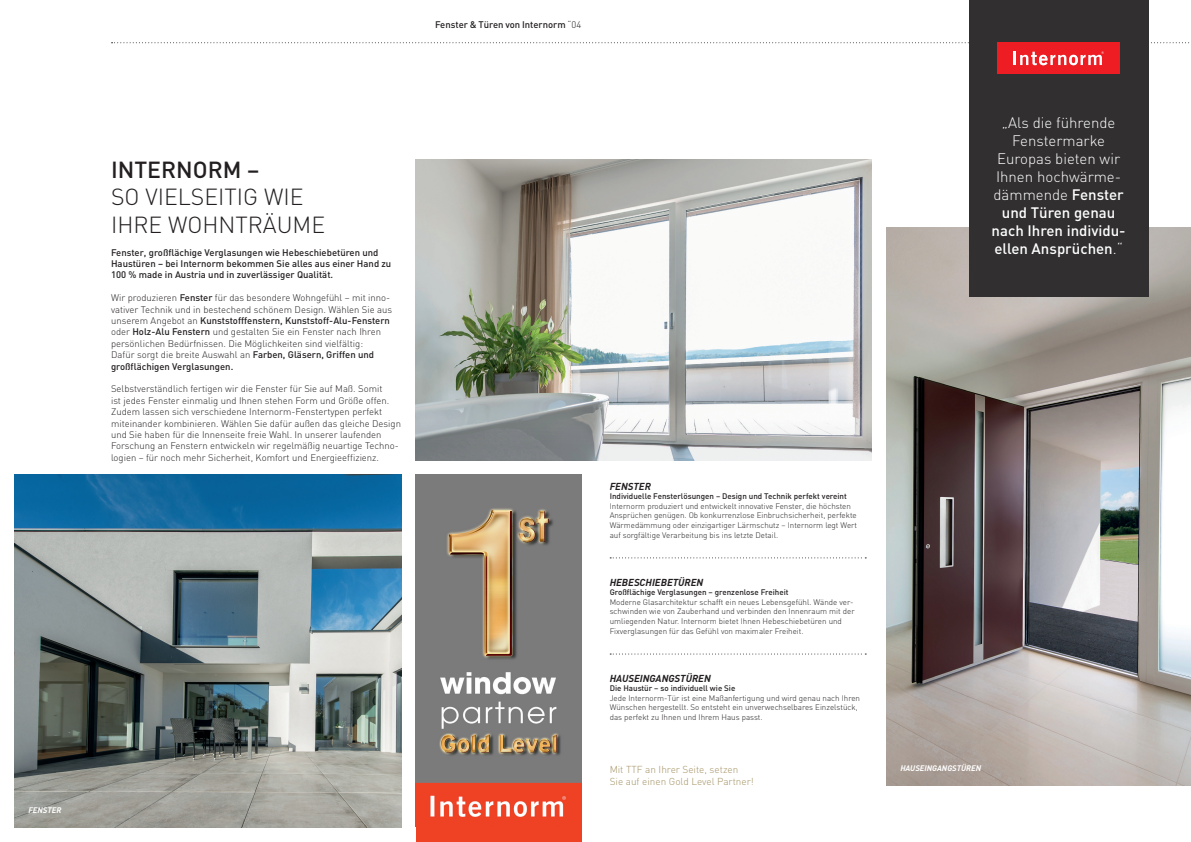
<style>
.page{position:relative;width:1191px;height:842px;background:#fff}
.page>*{position:absolute;margin:0;border:0;box-sizing:border-box;transform-origin:0 0}
.t1{font:300 23px/27.6px "DIN";color:#231f20}
.t2{font:500 23px "DIN";color:#231f20}
.t3{font:300 15px/18px "DIN";color:#fff;text-align:center}
.t4{font:500 15px "DIN";color:#fff}
.t5{font:300 10px/12px "DIN";color:#a29161}
.t6{font:italic 700 10px "DIN";color:#231f20}
.t7{font:300 9.5px/11.4px "DIN";color:#231f20}
.t8{font:500 9.5px/11.4px "DIN";color:#231f20}
.t9{font:300 8px/9.6px "DIN";color:#231f20}
.t10{font:500 8px "DIN";color:#231f20}
.t11{font:italic 700 8px "DIN";color:#fff}
.s1{font-weight:300}
.s2{font-weight:500}
</style>
<div class="page">
<svg style="left:112px;top:42px;width:1078px;height:1px"></svg>
<img style="left:886px;top:227px;width:305px;height:558px">
<img style="left:14px;top:475px;width:388px;height:353px">
<div style="left:969px;top:0;width:179px;height:296px;background:#312f30"></div>
<div style="left:997px;top:43px;width:123px;height:31px;background:#ee1d23"></div>
<hr style="left:1013px;top:51px;width:3px;height:14px;background:#fff">
<svg style="left:1020px;top:51px;width:83px;height:14px"></svg>
<svg style="left:610px;top:557px;width:256px;height:1px"></svg>
<svg style="left:610px;top:653px;width:256px;height:1px"></svg>
<svg style="left:416px;top:160px;width:456px;height:301px"></svg>
<div style="left:416px;top:475px;width:165px;height:367px;background:#ef4224"></div>
<img style="left:416px;top:475px;width:165px;height:342px">
<p class="t11" style="left:28px;top:805px;width:34px">FENSTER</p>
<h1 class="t2" style="left:111px;top:155px;width:150px">INTERNORM –</h1>
<h1 class="t1" style="left:111px;top:183px;width:216px">SO VIELSEITIG WIE<br>IHRE WOHNTRÄUME</h1>
<p class="t8" style="left:435px;top:18px;width:148px">Fenster &amp; Türen von Internorm <span class="s1">“04</span></p>
<h2 class="t3" style="left:991px;top:113px;width:136px">„Als die führende<br>Fenstermarke<br>Europas bieten wir<br>Ihnen hochwärme&shy;dämmende <span class="s2">Fenster und Türen genau nach Ihren individu-</span></h2>
<p class="t8" style="left:111px;top:246px;width:269px">Fenster, großflächige Verglasungen wie Hebeschiebetüren und</p>
<h2 class="t4" style="left:994px;top:239px;width:130px">ellen Ansprüchen<span class="s1">.“</span></h2>
<p class="t8" style="left:111px;top:257px;width:282px">Haustüren – bei Internorm bekommen Sie alles aus einer Hand zu<br>100 % made in Austria und in zuverlässiger Qualität.</p>
<p class="t7" style="left:111px;top:292px;width:283px">Wir produzieren <span class="s2">Fenster</span> für das besondere Wohngefühl – mit inno&shy;vativer Technik und in bestechend schönem Design. Wählen Sie aus unserem Angebot an <span class="s2">Kunststofffenstern, Kunststoff-Alu-Fenstern </span>oder <span class="s2">Holz-Alu Fenstern</span> und gestalten Sie ein Fenster nach Ihren persönlichen Bedürfnissen. Die Möglichkeiten sind vielfältig:<br>Dafür sorgt die breite Auswahl an <span class="s2">Farben, Gläsern, Griffen und großflächigen Verglasungen.</span></p>
<p class="t7" style="left:111px;top:383px;width:291px">Selbstverständlich fertigen wir die Fenster für Sie auf Maß. Somit<br>ist jedes Fenster einmalig und Ihnen stehen Form und Größe offen.<br>Zudem lassen sich verschiedene Internorm-Fenstertypen perfekt miteinander kombinieren. Wählen Sie dafür außen das gleiche Design und Sie haben für die Innenseite freie Wahl. In unserer laufenden Forschung an Fenstern entwickeln wir regelmäßig neuartige Techno&shy;logien – für noch mehr Sicherheit, Komfort und Energieeffizienz.</p>
<p class="t6" style="left:609px;top:479px;width:43px">FENSTER</p>
<p class="t10" style="left:609px;top:491px;width:239px">Individuelle Fensterlösungen – Design und Technik perfekt vereint</p>
<p class="t9" style="left:609px;top:501px;width:249px">Internorm produziert und entwickelt innovative Fenster, die höchsten Ansprüchen genügen. Ob konkurrenzlose Einbruchsicherheit, perfekte Wärmedämmung oder einzigartiger Lärmschutz – Internorm legt Wert auf sorgfältige Verarbeitung bis ins letzte Detail.</p>
<p class="t6" style="left:609px;top:575px;width:95px">HEBESCHIEBETÜREN</p>
<p class="t10" style="left:609px;top:587px;width:180px">Großflächige Verglasungen – grenzenlose Freiheit</p>
<p class="t9" style="left:609px;top:597px;width:246px">Moderne Glasarchitektur schafft ein neues Lebensgefühl. Wände ver&shy;schwinden wie von Zauberhand und verbinden den Innenraum mit der umliegenden Natur. Internorm bietet Ihnen Hebeschiebetüren und Fixverglasungen für das Gefühl von maximaler Freiheit.</p>
<p class="t6" style="left:609px;top:671px;width:103px">HAUSEINGANGSTÜREN</p>
<p class="t10" style="left:609px;top:683px;width:127px">Die Haustür – so individuell wie Sie</p>
<p class="t9" style="left:609px;top:693px;width:252px">Jede Internorm-Tür ist eine Maßanfertigung und wird genau nach Ihren<br>Wünschen hergestellt. So entsteht ein unverwechselbares Einzelstück, das perfekt zu Ihnen und Ihrem Haus passt.</p>
<p class="t5" style="left:609px;top:764px;width:146px">Mit TTF an Ihrer Seite, setzen<br>Sie auf einen Gold Level Partner!</p>
<p class="t11" style="left:900px;top:762px;width:82px">HAUSEINGANGSTÜREN</p>
</div>
